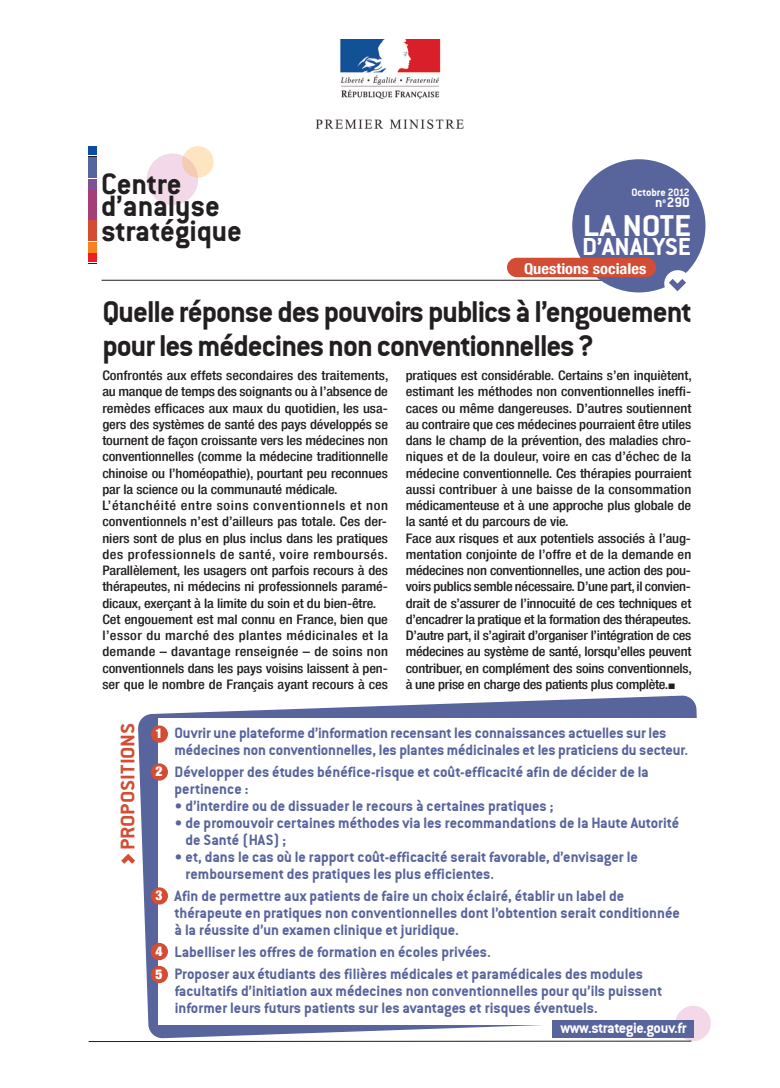
<style>
.page{position:relative;width:780px;height:1088px;background:#fff}
.page>*{position:absolute;margin:0;border:0;box-sizing:border-box;transform-origin:0 0}
.t1{font:32.5px/33.8px "Conduit ITCTT Bold";letter-spacing:-.03em;color:#231f20}
.t2{font:32.5px "Conduit ITCTT Bold";letter-spacing:-.005em;color:#fff;scale:1.1 1}
.t3{font:700 32.25px/24.4px "Conduit ITC";letter-spacing:-.005em;color:#231f20}
.t4{font:26.5px "Conduit ITCTT Bold";letter-spacing:-.01em;color:#fff;scale:1.05 1}
.t5{font:21.25px "Conduit ITCTT Bold";color:#d34c34;scale:1.1 1}
.t6{font:16.25px/16.9px "Conduit ITCTT Bold";color:#58649c}
.t7{font:16.25px "Conduit ITCTT Bold";letter-spacing:-.025em;color:#fff}
.t8{font:15.12px "Conduit ITCTT Bold";color:#fff}
.t9{font:700 condensed 15px "Helvetica Neue LT";color:#fff;scale:1.1 1}
.t10{font:900 condensed 13.62px/23px "Helvetica Neue LT";color:#fff}
.t11{font:500 condensed 13.12px/16.2px "Helvetica Neue LT";letter-spacing:-.01em;color:#231f20;scale:1.1 1}
.t12{font:11.62px "Conduit ITCTT Bold";letter-spacing:-.01em;color:#fff}
.s1{font-family:"European Pi Three";font-weight:400;font-stretch:normal;font-size:12.88px}
</style>
<div class="page">
<svg style="left:138px;top:695px;width:569px;height:343px;fill:#58649c"></svg>
<div style="left:158px;top:718px;width:605px;height:306px;background:#fff"></div>
<hr style="left:101px;top:280px;width:571px;height:1px;background:#231f20">
<div style="left:572px;top:159px;width:133px;height:133px;background:#58649c;border-radius:50%"></div>
<div style="left:507px;top:258px;width:149px;height:19px;background:#d34c34;border-radius:10px"></div>
<div style="left:675px;top:1006px;width:35px;height:35px;background:#f2d8e8;border-radius:50%"></div>
<div style="left:552px;top:1020px;width:141px;height:17px;background:#58649c"></div>
<svg style="left:88px;top:1040px;width:604px;height:2px"></svg>
<div style="left:664px;top:270px;width:27px;height:27px;background:#fff;border-radius:50%"></div>
<div style="left:151px;top:725px;width:17px;height:18px;background:#d34c34;border-radius:50%"></div>
<div style="left:151px;top:763px;width:17px;height:17px;background:#d34c34;border-radius:50%"></div>
<div style="left:151px;top:887px;width:17px;height:17px;background:#d34c34;border-radius:50%"></div>
<div style="left:151px;top:943px;width:17px;height:17px;background:#d34c34;border-radius:50%"></div>
<div style="left:151px;top:966px;width:17px;height:17px;background:#d34c34;border-radius:50%"></div>
<div style="left:89px;top:146px;width:8px;height:9px;background:#0d4da1"></div>
<div style="left:89px;top:254px;width:8px;height:8px;background:#ee1d23"></div>
<div style="left:89px;top:158px;width:8px;height:20px;background:#58649c"></div>
<div style="left:89px;top:179px;width:8px;height:10px;background:#7e5195"></div>
<div style="left:89px;top:191px;width:8px;height:29px;background:#a43f78"></div>
<div style="left:89px;top:221px;width:8px;height:20px;background:#d34c34"></div>
<div style="left:89px;top:242px;width:8px;height:10px;background:#f58220"></div>
<div style="left:147px;top:154px;width:51px;height:51px;background:#f2d8e8;border-radius:50%"></div>
<svg style="left:182px;top:146px;width:31px;height:32px"></svg>
<img style="left:317px;top:39px;width:147px;height:89px">
<svg style="left:669px;top:279px;width:17px;height:12px"></svg>
<svg style="left:121px;top:854px;width:14px;height:10px"></svg>
<h2 class="t3" style="left:101px;top:175px;width:82px">Centre</h2>
<h2 class="t3" style="left:101px;top:198px;width:142px">d’analyse stratégique</h2>
<p class="t12" style="left:631px;top:186px;width:60px">Octobre 2012</p>
<p class="t8" style="left:655px;top:194px;width:36px">n<sup>o</sup>290</p>
<h1 class="t2" style="left:582px;top:206px;width:100px">LA NOTe</h1>
<h3 class="t4" style="left:582px;top:231px;width:105px">D’ANALySe</h3>
<p class="t9" style="left:524px;top:259px;width:113px">Questions sociales</p>
<h1 class="t1" style="left:102px;top:294px;width:591px">Quelle réponsedespouvoirspublics à l’engouement pourlesmédecinesnonconventionnelles?</h1>
<p class="t11" style="left:102px;top:367px;width:261px">Confrontés aux effets secondaires des traitements, au manque de temps des soignants ou à l’absence de remèdes efficaces aux maux du quotidien, les usa&shy;gers des systèmes de santé des pays développés se tournent de façon croissante vers les médecines non conventionnelles (comme la médecine traditionnelle chinoise ou l’homéopathie), pourtant peu reconnues par la science ou la communauté médicale.<br>L’étanchéité entre soins conventionnels et non conventionnels n’est d’ailleurs pas totale. Ces der&shy;niers sont de plus en plus inclus dans les pratiques des professionnels de santé, voire remboursés.<br>Parallèlement, les usagers ont parfois recours à des thérapeutes, ni médecins ni professionnels paramé&shy;dicaux, exerçant à la limite du soin et du bien-être.<br>Cet engouement est mal connu en France, bien que l’essor du marché des plantes médicinales et la demande – davantage renseignée – de soins non conventionnels dans les pays voisins laissent à pen&shy;ser que le nombre de Français ayant recours à ces</p>
<p class="t11" style="left:406px;top:367px;width:261px">pratiques est considérable. Certains s’en inquiètent, estimant les méthodes non conventionnelles ineffi&shy;caces ou même dangereuses. D’autres soutiennent au contraire que ces médecines pourraient être utiles dans le champ de la prévention, des maladies chro&shy;niques et de la douleur, voire en cas d’échec de la médecine conventionnelle. Ces thérapies pourraient aussi contribuer à une baisse de la consommation médicamenteuse et à une approche plus globale de la santé et du parcours de vie.<br>Face aux risques et aux potentiels associés à l’aug&shy;mentation conjointe de l’offre et de la demande en médecines non conventionnelles, une action des pou&shy;voirs publics semble nécessaire. D’une part,il convien&shy;drait de s’assurer de l’innocuité de ces techniques et d’encadrer la pratique et la formation des thérapeutes.<br>D’autre part, il s’agirait d’organiser l’intégration de ces médecines au système de santé, lorsqu’elles peuvent contribuer, en complément des soins conventionnels, à une prise en charge des patients plus complète.<span class="s1">g</span></p>
<h3 class="t5" style="left:115px;top:850px;width:117px;rotate:-90deg">PROPOSITIONS</h3>
<p class="t10" style="left:155px;top:722px;width:9px">1</p>
<p class="t10" style="left:155px;top:760px;width:9px">2</p>
<p class="t10" style="left:155px;top:884px;width:9px">3</p>
<p class="t10" style="left:155px;top:939px;width:9px">4<br>5</p>
<p class="t6" style="left:174px;top:724px;width:515px">Ouvrir une plateforme d’information recensant les connaissances actuelles sur les médecines non conventionnelles, les plantes médicinales et les praticiens du secteur.</p>
<p class="t6" style="left:174px;top:763px;width:475px">Développer des études bénéfice-risque et coût-efficacité afin de décider de la pertinence :</p>
<p class="t6" style="left:174px;top:797px;width:380px">• d’interdire ou de dissuader le recours à certaines pratiques ;</p>
<p class="t6" style="left:185px;top:814px;width:495px;text-indent:-11px">• de promouvoir certaines méthodes via les recommandations de la Haute Autorité de Santé (HAS) ;</p>
<p class="t6" style="left:185px;top:848px;width:454px;text-indent:-11px">• et, dans le cas où le rapport coût-efficacité serait favorable, d’envisager le remboursement des pratiques les plus efficientes.</p>
<p class="t6" style="left:175px;top:887px;width:507px">Afin de permettre aux patients de faire un choix éclairé, établir un label de thérapeute en pratiques non conventionnelles dont l’obtention serait conditionnée à la réussite d’un examen clinique et juridique.</p>
<p class="t6" style="left:175px;top:940px;width:470px;line-height:22.2px">Labelliser les offres de formation en écoles privées.<br>Proposer aux étudiants des filières médicales et paramédicales des modules</p>
<p class="t6" style="left:175px;top:982px;width:489px">facultatifs d’initiation aux médecines non conventionnelles pour qu’ils puissent informer leurs futurs patients sur les avantages et risques éventuels.</p>
<p class="t7" style="left:560px;top:1018px;width:128px">www.strategie.gouv.fr</p>
</div>
